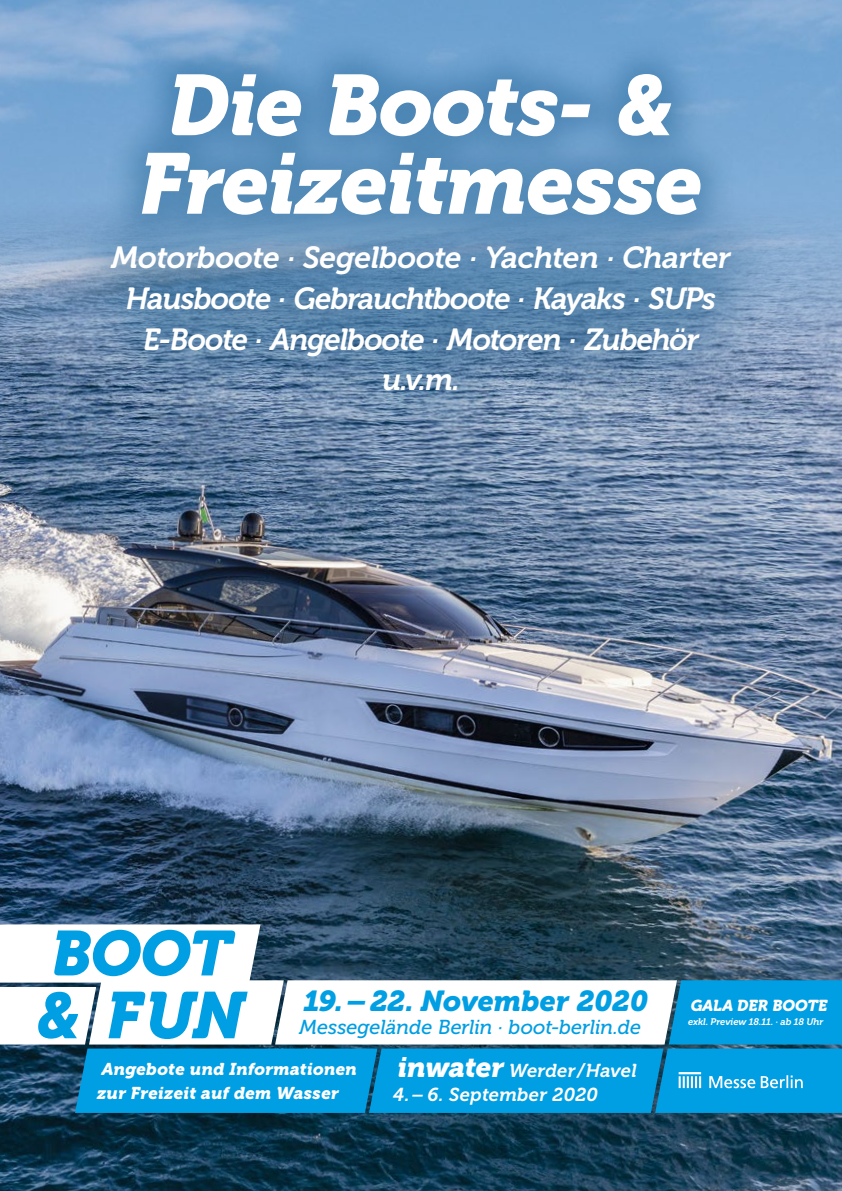
<style>
.page{position:relative;width:842px;height:1191px;background:#fff}
.page>*{position:absolute;margin:0;border:0;box-sizing:border-box;transform-origin:0 0}
.t1{font:italic 85.2px/78.5px "Museo 900";letter-spacing:-.01em;color:#fff;text-align:center}
.t2{font:italic 65.2px "Museo 900";color:#009ee3}
.t3{font:italic 62.9px "Museo 900";color:#009ee3}
.t4{font:italic 30.4px/40.6px "Museo 700";letter-spacing:-.03em;color:#fff;text-align:center}
.t5{font:italic 28.7px "Museo 900";color:#009ee3}
.t6{font:italic 20.1px "Museo 500";color:#009ee3}
.t7{font:italic 18.6px/24px "Museo 700";letter-spacing:.01em;color:#fff}
.t8{font:italic 17px/24px "Museo 900";letter-spacing:.02em;color:#fff}
.t9{font:italic 15.7px "Museo 900";color:#fff}
.t10{font:italic 9.5px "Museo 700";letter-spacing:-.01em;color:#fff}
.s1{font-family:"DIN";font-weight:900}
.s2{font-family:"DIN";font-weight:900;font-size:64.7px}
.s3{font-family:"Museo 900";font-size:28px}
</style>
<div class="page">
<img style="left:0;top:381px;width:842px;height:810px">
<img style="left:0;top:0;width:842px;height:381px">
<div style="left:52px;top:186px;width:738px;height:266px;background:#004c7d;opacity:.35"></div>
<div style="left:103px;top:34px;width:637px;height:220px;background:#004c7d;opacity:.35"></div>
<svg style="left:0;top:924px;width:842px;height:189px"></svg>
<h1 class="t1" style="left:139px;top:66px;width:565px">Die Boots- <span class="s1">&amp;<br></span>Freizeitmesse</h1>
<p class="t4" style="left:111px;top:238px;width:621px">Motorboote · Segelboote · Yachten · Charter Hausboote · Gebrauchtboote · Kayaks · SUPs E-Boote · Angelboote · Motoren · Zubehör u.v.m.</p>
<h3 class="t3" style="left:51px;top:917px;width:182px">BOOT</h3>
<h2 class="t2" style="left:36px;top:978px;width:209px"><span class="s2">&amp;</span> FUN</h2>
<p class="t5" style="left:304px;top:984px;width:346px">19.– 22. November 2020</p>
<p class="t6" style="left:299px;top:1015px;width:343px">Messegelände Berlin · boot-berlin.de</p>
<p class="t7" style="left:393px;top:1059px;width:245px"><span class="s3">inwater</span> Werder/Havel<br>4.– 6. September 2020</p>
<p class="t8" style="left:97px;top:1056px;width:261px">Angebote und Informationen zur Freizeit auf dem Wasser</p>
<p class="t9" style="left:691px;top:996px;width:138px">GALA DER BOOTE</p>
<p class="t10" style="left:688px;top:1016px;width:137px">exkl. Preview 18.11. · ab 18 Uhr</p>
</div>
